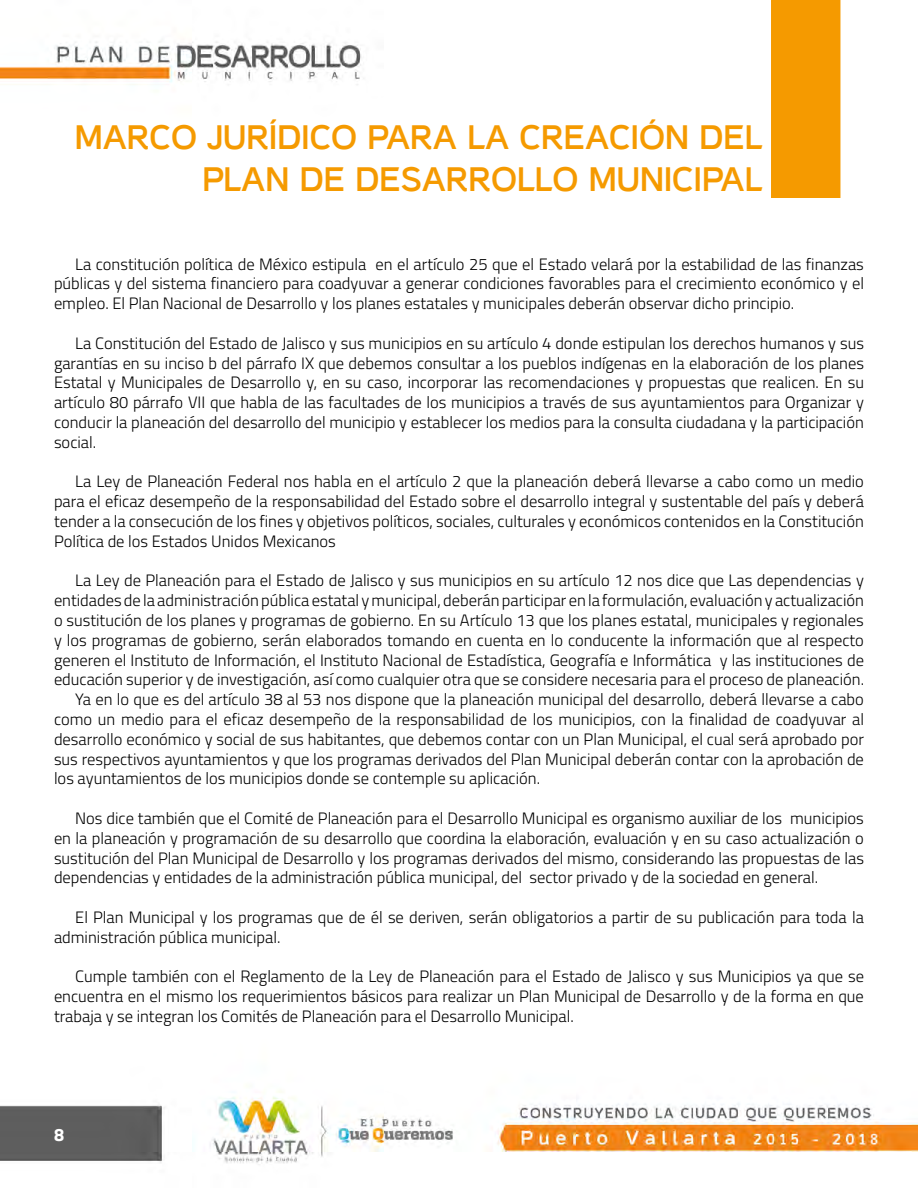
<style>
.page{position:relative;width:918px;height:1188px;background:#fff}
.page>*{position:absolute;margin:0;border:0;box-sizing:border-box;transform-origin:0 0}
.t1{font:700 34.5px/41.4px "Casper";color:#f59a00;text-align:right}
.t2{font:700 18px "Titillium Web";color:#fff}
.t3{font:300 16.5px/19.8px "Titillium Web";color:#000;text-align:justify}
</style>
<div class="page">
<img style="left:0;top:0;width:918px;height:1164px">
<div style="left:772px;top:1px;width:68px;height:196px;background:#f59a00"></div>
<div style="left:771px;top:0;width:69px;height:198px;border:2px solid #f59a00"></div>
<h1 class="t1" style="left:75px;top:117px;width:689px">MARCO JURÍDICO PARA LA CREACIÓN DEL<br>PLAN DE DESARROLLO MUNICIPAL</h1>
<p class="t3" style="left:54px;top:253px;width:811px;text-indent:21px">La constitución política de México estipula en el artículo 25 que el Estado velará por la estabilidad de las finanzas públicas y del sistema financiero para coadyuvar a generar condiciones favorables para el crecimiento económico y el empleo. El Plan Nacional de Desarrollo y los planes estatales y municipales deberán observar dicho principio.</p>
<p class="t3" style="left:54px;top:332px;width:812px;text-indent:21px">La Constitución del Estado de Jalisco y sus municipios en su artículo 4 donde estipulan los derechos humanos y sus garantías en su inciso b del párrafo IX que debemos consultar a los pueblos indígenas en la elaboración de los planes Estatal y Municipales de Desarrollo y, en su caso, incorporar las recomendaciones y propuestas que realicen. En su artículo 80 párrafo VII que habla de las facultades de los municipios a través de sus ayuntamientos para Organizar y conducir la planeación del desarrollo del municipio y establecer los medios para la consulta ciudadana y la participación social.</p>
<p class="t3" style="left:54px;top:471px;width:812px;text-indent:21px">La Ley de Planeación Federal nos habla en el artículo 2 que la planeación deberá llevarse a cabo como un medio para el eficaz desempeño de la responsabilidad del Estado sobre el desarrollo integral y sustentable del país y deberá tender a la consecución de los fines y objetivos políticos, sociales, culturales y económicos contenidos en la Constitución Política de los Estados Unidos Mexicanos</p>
<p class="t3" style="left:75px;top:570px;width:790px">La Ley de Planeación para el Estado de Jalisco y sus municipios en su artículo 12 nos dice que Las dependencias y</p>
<p class="t3" style="left:54px;top:590px;width:812px">entidades de la administración pública estatal y municipal, deberán participar en la formulación, evaluación y actualización</p>
<p class="t3" style="left:54px;top:609px;width:811px">o sustitución de los planes y programas de gobierno. En su Artículo 13 que los planes estatal, municipales y regionales</p>
<p class="t3" style="left:54px;top:629px;width:811px">y los programas de gobierno, serán elaborados tomando en cuenta en lo conducente la información que al respecto</p>
<p class="t3" style="left:54px;top:649px;width:811px">generen el Instituto de Información, el Instituto Nacional de Estadística, Geografía e Informática y las instituciones de</p>
<p class="t3" style="left:54px;top:669px;width:812px">educación superior y de investigación, así como cualquier otra que se considere necesaria para el proceso de planeación.</p>
<p class="t3" style="left:75px;top:689px;width:790px">Ya en lo que es del artículo 38 al 53 nos dispone que la planeación municipal del desarrollo, deberá llevarse a cabo</p>
<p class="t3" style="left:54px;top:708px;width:812px">como un medio para el eficaz desempeño de la responsabilidad de los municipios, con la finalidad de coadyuvar al</p>
<p class="t3" style="left:54px;top:728px;width:812px">desarrollo económico y social de sus habitantes, que debemos contar con un Plan Municipal, el cual será aprobado por</p>
<p class="t3" style="left:54px;top:748px;width:811px">sus respectivos ayuntamientos y que los programas derivados del Plan Municipal deberán contar con la aprobación de</p>
<p class="t3" style="left:54px;top:768px;width:488px">los ayuntamientos de los municipios donde se contemple su aplicación.</p>
<p class="t3" style="left:54px;top:807px;width:812px;text-indent:21px">Nos dice también que el Comité de Planeación para el Desarrollo Municipal es organismo auxiliar de los municipios en la planeación y programación de su desarrollo que coordina la elaboración, evaluación y en su caso actualización o sustitución del Plan Municipal de Desarrollo y los programas derivados del mismo, considerando las propuestas de las dependencias y entidades de la administración pública municipal, del sector privado y de la sociedad en general.</p>
<p class="t3" style="left:54px;top:906px;width:811px;text-indent:21px">El Plan Municipal y los programas que de él se deriven, serán obligatorios a partir de su publicación para toda la administración pública municipal.</p>
<p class="t3" style="left:54px;top:966px;width:812px;text-indent:21px">Cumple también con el Reglamento de la Ley de Planeación para el Estado de Jalisco y sus Municipios ya que se encuentra en el mismo los requerimientos básicos para realizar un Plan Municipal de Desarrollo y de la forma en que trabaja y se integran los Comités de Planeación para el Desarrollo Municipal.</p>
<p class="t2" style="left:54px;top:1121px;width:12px">8</p>
</div>
